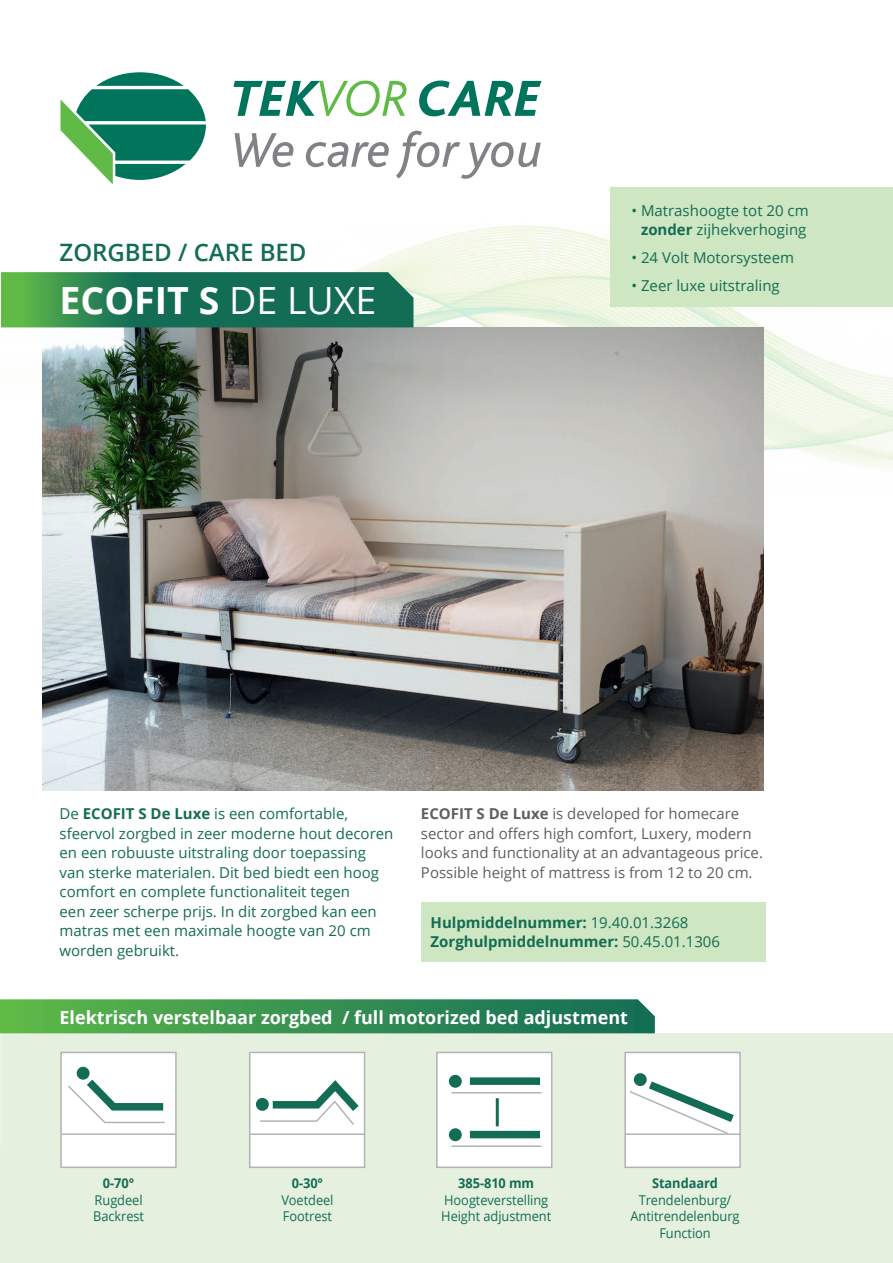
<style>
.page{position:relative;width:893px;height:1263px;background:#fff}
.page>*{position:absolute;margin:0;border:0;box-sizing:border-box;transform-origin:0 0}
.t1{font:700 37.5px "Open Sans";color:#fff}
.t2{font:600 24px "Open Sans";color:#136c54}
.t3{font:700 18px "Open Sans";color:#fff}
.t4{font:15px/19.5px "Open Sans";color:#136c54}
.t5{font:15px/19.5px "Open Sans";color:#5b6063}
.t6{font:700 15px/19.5px "Open Sans";color:#136c54}
.t7{font:13.5px/16.5px "Open Sans";letter-spacing:-.005em;color:#136c54;scale:.95 1}
.t8{font:700 13.5px "Open Sans";letter-spacing:-.005em;color:#136c54;scale:.95 1}
.s1{font-weight:400}
.s2{font-weight:700}
</style>
<div class="page">
<img style="left:1px;top:226px;width:892px;height:270px">
<img style="left:43px;top:327px;width:721px;height:463px">
<div style="left:421px;top:902px;width:344px;height:60px;background:#cee6c1"></div>
<div style="left:0;top:1033px;width:893px;height:230px;background:#e5f1de"></div>
<svg style="left:234px;top:81px;width:173px;height:35px"></svg>
<svg style="left:419px;top:81px;width:122px;height:35px"></svg>
<svg style="left:235px;top:133px;width:58px;height:34px"></svg>
<svg style="left:306px;top:142px;width:83px;height:25px"></svg>
<svg style="left:396px;top:131px;width:145px;height:48px"></svg>
<svg style="left:60px;top:72px;width:146px;height:113px"></svg>
<svg style="left:1px;top:272px;width:412px;height:55px;background:#247c54"></svg>
<svg style="left:0;top:999px;width:655px;height:34px;background:#3a9352"></svg>
<div style="left:625px;top:1052px;width:115px;height:115px;background:#fff"></div>
<div style="left:624px;top:1052px;width:117px;height:116px;border:2px solid #b2b3b7"></div>
<div style="left:437px;top:1052px;width:115px;height:115px;background:#fff"></div>
<div style="left:436px;top:1052px;width:116px;height:116px;border:2px solid #b2b3b7"></div>
<div style="left:250px;top:1052px;width:115px;height:115px;background:#fff"></div>
<div style="left:249px;top:1052px;width:116px;height:116px;border:2px solid #b2b3b7"></div>
<div style="left:61px;top:1052px;width:115px;height:115px;background:#fff"></div>
<div style="left:60px;top:1052px;width:117px;height:116px;border:2px solid #b2b3b7"></div>
<div style="left:77px;top:1067px;width:13px;height:13px;background:#136d55;border-radius:50%"></div>
<svg style="left:256px;top:1098px;width:13px;height:13px"></svg>
<svg style="left:634px;top:1073px;width:13px;height:13px"></svg>
<svg style="left:68px;top:1072px;width:97px;height:52px"></svg>
<hr style="left:62px;top:1133px;width:114px;height:2px;background:#b2b3b7">
<svg style="left:259px;top:1075px;width:107px;height:51px"></svg>
<hr style="left:250px;top:1133px;width:115px;height:2px;background:#b2b3b7">
<hr style="left:625px;top:1133px;width:115px;height:2px;background:#b2b3b7">
<hr style="left:451px;top:1145px;width:90px;height:2px;background:#b2b3b7">
<div style="left:449px;top:1128px;width:13px;height:13px;background:#136d55;border-radius:50%"></div>
<div style="left:470px;top:1131px;width:70px;height:7px;background:#136d55"></div>
<hr style="left:451px;top:1092px;width:90px;height:1px;background:#b2b3b7">
<div style="left:449px;top:1075px;width:13px;height:13px;background:#136d55;border-radius:50%"></div>
<div style="left:470px;top:1077px;width:70px;height:8px;background:#136d55"></div>
<hr style="left:496px;top:1098px;width:3px;height:28px;background:#136d55">
<svg style="left:628px;top:1075px;width:113px;height:60px"></svg>
<div style="left:610px;top:187px;width:283px;height:119px;background:#cee6c1"></div>
<h2 class="t2" style="left:60px;top:236px;width:249px">ZORGBED / CARE BED</h2>
<h1 class="t1" style="left:60px;top:273px;width:312px">ECOFIT S <span class="s1">De Luxe</span></h1>
<p class="t4" style="left:631px;top:200px;width:179px;text-align:center">• Matrashoogte tot 20 cm <span class="s2">zonder</span> zijhekverhoging</p>
<p class="t4" style="left:631px;top:247px;width:164px">• 24 Volt Motorsysteem</p>
<p class="t4" style="left:631px;top:276px;width:150px">• Zeer luxe uitstraling</p>
<p class="t4" style="left:60px;top:804px;width:335px">De <span class="s2">ECOFIT S De Luxe</span> is een comfortable, sfeervol zorgbed in zeer moderne hout decoren en een robuuste uitstraling door toepassing van sterke materialen. Dit bed biedt een hoog comfort en complete functionaliteit tegen<br>een zeer scherpe prijs. In dit zorgbed kan een matras met een maximale hoogte van 20 cm worden gebruikt.</p>
<p class="t5" style="left:421px;top:804px;width:344px"><span class="s2">ECOFIT S De Luxe</span> is developed for homecare sector and offers high comfort, Luxery, modern looks and functionality at an advantageous price.<br>Possible height of mattress is from 12 to 20 cm.</p>
<p class="t6" style="left:431px;top:912px;width:291px">Hulpmiddelnummer: <span class="s1">19.40.01.3268<br></span>Zorghulpmiddelnummer: <span class="s1">50.45.01.1306</span></p>
<p class="t3" style="left:60px;top:1004px;width:570px">Elektrisch verstelbaar zorgbed / full motorized bed adjustment</p>
<p class="t8" style="left:103px;top:1174px;width:34px">0-70°</p>
<p class="t7" style="left:93px;top:1191px;width:55px">Rugdeel<br>Backrest</p>
<p class="t8" style="left:292px;top:1174px;width:34px">0-30°</p>
<p class="t7" style="left:281px;top:1191px;width:56px">Voetdeel<br>Footrest</p>
<p class="t8" style="left:458px;top:1174px;width:82px">385-810 mm</p>
<p class="t7" style="left:441px;top:1191px;width:117px">Hoogteverstelling<br>Height adjustment</p>
<p class="t8" style="left:652px;top:1174px;width:71px">Standaard</p>
<p class="t7" style="left:631px;top:1191px;width:116px;text-align:center">Trendelenburg/<br>Antitrendelenburg<br>Function</p>
</div>
